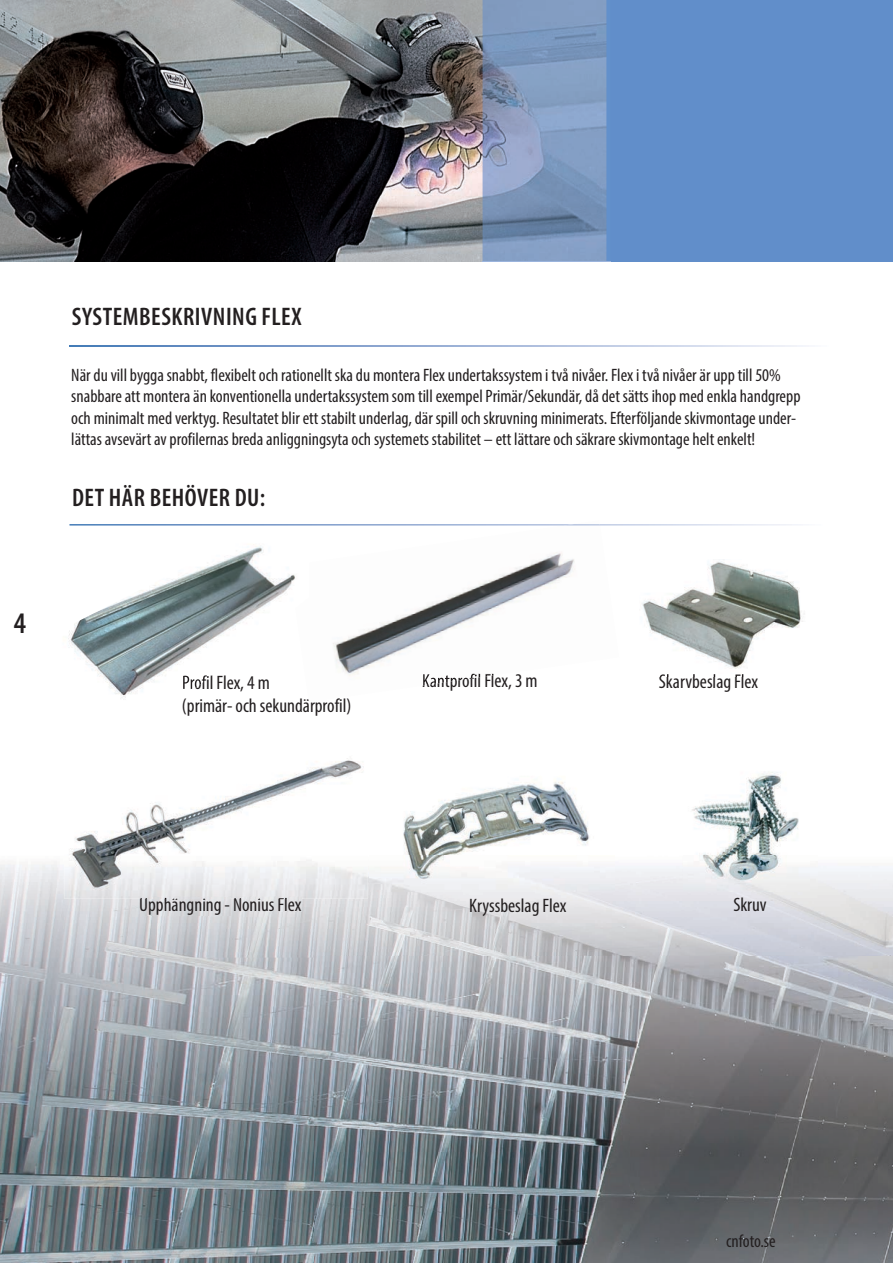
<style>
.page{position:relative;width:893px;height:1263px;background:#fff}
.page>*{position:absolute;margin:0;border:0;box-sizing:border-box;transform-origin:0 0}
.t1{font:600 condensed 30px "Myriad Pro";color:#231f20}
.t2{font:600 condensed 25.5px "Myriad Pro";letter-spacing:.02em;color:#231f20}
.t3{font:condensed 19.5px "Myriad Pro";color:#231f20}
.t4{font:condensed 18px/21.6px "Myriad Pro";color:#231f20}
</style>
<div class="page">
<div style="left:0;top:0;width:893px;height:261px;background:#618eca"></div>
<svg style="left:69px;top:345px;width:737px;height:2px"></svg>
<img style="left:0;top:957px;width:893px;height:306px">
<img style="left:0;top:861px;width:157px;height:96px">
<img style="left:157px;top:907px;width:736px;height:50px">
<img style="left:230px;top:866px;width:663px;height:41px">
<img style="left:140px;top:899px;width:90px;height:16px">
<img style="left:243px;top:899px;width:58px;height:12px">
<img style="left:64px;top:758px;width:304px;height:141px">
<svg style="left:234px;top:898px;width:7px;height:13px"></svg>
<img style="left:683px;top:772px;width:134px;height:119px">
<img style="left:370px;top:782px;width:244px;height:109px">
<img style="left:295px;top:525px;width:324px;height:161px">
<svg style="left:423px;top:674px;width:7px;height:11px"></svg>
<img style="left:430px;top:674px;width:75px;height:10px">
<img style="left:68px;top:533px;width:241px;height:168px">
<svg style="left:183px;top:676px;width:6px;height:13px"></svg>
<img style="left:191px;top:675px;width:21px;height:16px">
<img style="left:289px;top:562px;width:20px;height:46px">
<img style="left:642px;top:561px;width:163px;height:108px">
<img style="left:659px;top:674px;width:85px;height:3px">
<svg style="left:69px;top:524px;width:732px;height:1px"></svg>
<img style="left:563px;top:524px;width:37px;height:1px">
<img style="left:0;top:0;width:483px;height:261px">
<svg style="left:483px;top:0;width:124px;height:261px;background:#7f98bc"></svg>
<h1 class="t1" style="left:14px;top:604px;width:14px">4</h1>
<h2 class="t2" style="left:72px;top:301px;width:231px">SYSTEMBESKRIVNING FLEX</h2>
<p class="t4" style="left:71px;top:363px;width:731px">När du vill bygga snabbt, flexibelt och rationellt ska du montera Flex undertakssystem i två nivåer. Flex i två nivåer är upp till 50% snabbare att montera än konventionella undertakssystem som till exempel Primär/Sekundär, då det sätts ihop med enkla handgrepp och minimalt med verktyg. Resultatet blir ett stabilt underlag, där spill och skruvning minimerats. Efterföljande skivmontage under&shy;lättas avsevärt av profilernas breda anliggningsyta och systemets stabilitet – ett lättare och säkrare skivmontage helt enkelt!</p>
<h2 class="t2" style="left:72px;top:482px;width:195px">DET HÄR BEHÖVER DU:</h2>
<p class="t3" style="left:422px;top:669px;width:117px">Kantprofil Flex, 3 m</p>
<p class="t3" style="left:182px;top:671px;width:89px">Profil Flex, 4 m</p>
<p class="t3" style="left:659px;top:669px;width:101px">Skarvbeslag Flex</p>
<p class="t3" style="left:182px;top:694px;width:171px">(primär- och sekundärprofil)</p>
<p class="t3" style="left:139px;top:893px;width:164px">Upphängning - Nonius Flex</p>
<p class="t3" style="left:733px;top:893px;width:35px">Skruv</p>
<p class="t3" style="left:469px;top:893px;width:99px">Kryssbeslag Flex</p>
<p class="t4" style="left:726px;top:1230px;width:51px">cnfoto.se</p>
</div>
